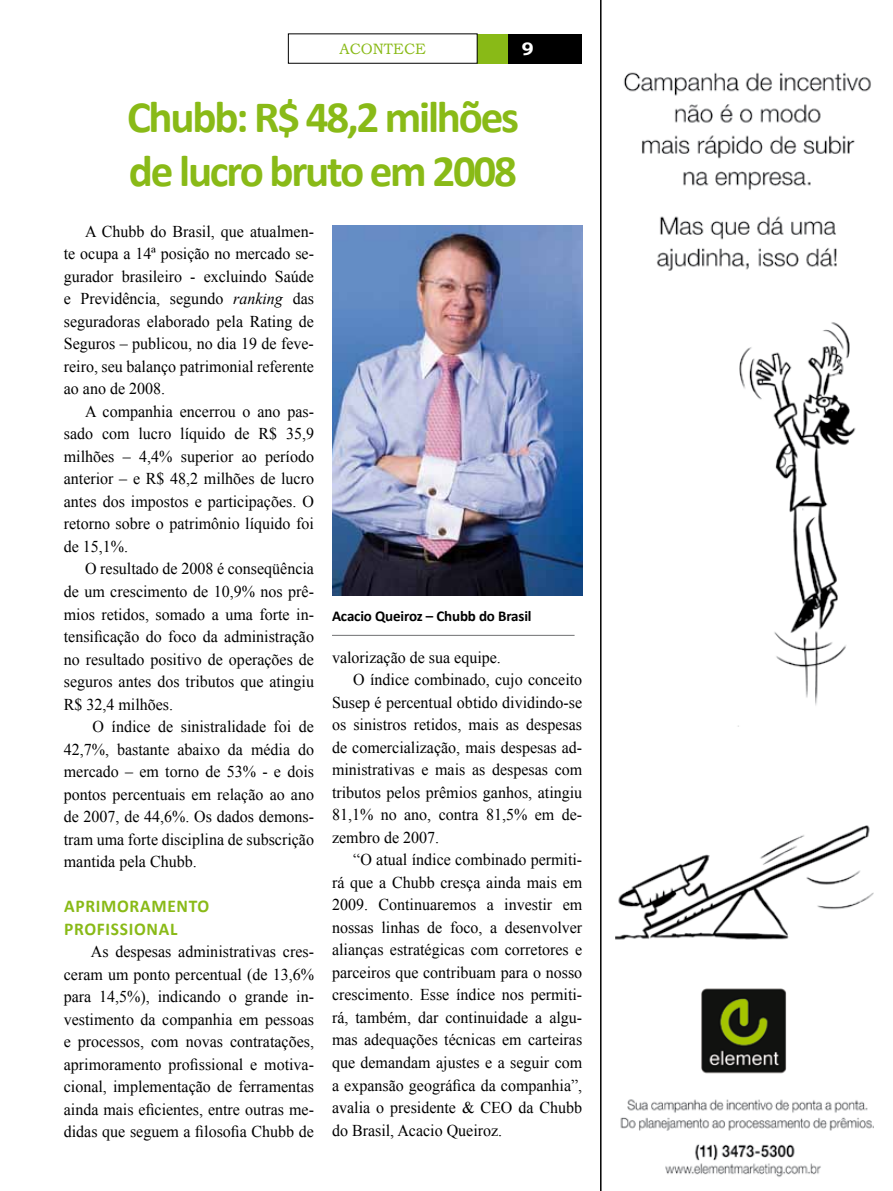
<style>
.page{position:relative;width:893px;height:1191px;background:#fff}
.page>*{position:absolute;margin:0;border:0;box-sizing:border-box;transform-origin:0 0}
.t1{font:700 45px/54px "Calibri";letter-spacing:-.05em;color:#89ba17}
.t2{font:700 18px/22.5px "Calibri";letter-spacing:.04em;color:#89ba17}
.t3{font:700 18px "Bookman Old Style";color:#fff}
.t4{font:16.5px/22.5px "Times New Roman";color:#000;text-align:justify}
.t5{font:700 15px "Calibri";letter-spacing:-.01em;color:#000}
.t6{font:15px "Bookman Old Style";color:#89ba17}
.s1{font-style:italic}
</style>
<div class="page">
<div style="left:477px;top:34px;width:95px;height:29px;background:#89ba17"></div>
<div style="left:509px;top:34px;width:73px;height:29px;background:#000"></div>
<img style="left:332px;top:225px;width:250px;height:370px">
<hr style="left:332px;top:635px;width:243px;height:1px;background:#707172">
<img style="left:615px;top:72px;width:259px;height:1105px">
<hr style="left:600px;top:0;width:1px;height:1191px;background:#000">
<p class="t6" style="left:340px;top:39px;width:88px">ACONTECE</p>
<p class="t3" style="left:522px;top:36px;width:13px">9</p>
<h1 class="t1" style="left:127px;top:87px;width:393px">Chubb: R$ 48,2 milhões de lucro bruto em 2008</h1>
<p class="t4" style="left:64px;top:220px;width:252px;text-indent:21px">A Chubb do Brasil, que atualmen&shy;te ocupa a 14ª posição no mercado se&shy;gurador brasileiro - excluindo Saúde e Previdência, segundo <span class="s1">ranking</span> das seguradoras elaborado pela Rating de Seguros – publicou, no dia 19 de feve&shy;reiro, seu balanço patrimonial referente ao ano de 2008.</p>
<p class="t4" style="left:64px;top:400px;width:252px;text-indent:21px">A companhia encerrou o ano pas&shy;sado com lucro líquido de R$ 35,9 milhões – 4,4% superior ao período anterior – e R$ 48,2 milhões de lucro antes dos impostos e participações. O retorno sobre o patrimônio líquido foi de 15,1%.</p>
<p class="t4" style="left:64px;top:557px;width:252px;text-indent:21px">O resultado de 2008 é conseqüência de um crescimento de 10,9% nos prê&shy;mios retidos, somado a uma forte in&shy;tensificação do foco da administração no resultado positivo de operações de seguros antes dos tributos que atingiu R$ 32,4 milhões.</p>
<p class="t4" style="left:64px;top:715px;width:252px;text-indent:29px">O índice de sinistralidade foi de 42,7%, bastante abaixo da média do mercado – em torno de 53% - e dois pontos percentuais em relação ao ano de 2007, de 44,6%. Os dados demons&shy;tram uma forte disciplina de subscrição mantida pela Chubb.</p>
<p class="t2" style="left:64px;top:894px;width:147px">Aprimoram ento profissi</p>
<p class="t2" style="left:134px;top:916px;width:35px">onal</p>
<p class="t4" style="left:64px;top:940px;width:252px;text-indent:27px">As despesas administrativas cres&shy;ceram um ponto percentual (de 13,6% para 14,5%), indicando o grande in&shy;vestimento da companhia em pessoas e processos, com novas contratações, aprimoramento profissional e motiva&shy;cional, implementação de ferramentas ainda mais eficientes, entre outras me&shy;didas que seguem a filosofia Chubb de</p>
<p class="t5" style="left:332px;top:606px;width:201px">Acacio Queiroz – Chubb do Brasil</p>
<p class="t4" style="left:332px;top:645px;width:170px">valorização de sua equipe.</p>
<p class="t4" style="left:353px;top:668px;width:230px">O índice combinado, cujo conceito</p>
<p class="t4" style="left:332px;top:690px;width:252px">Susep é percentual obtido dividindo-se</p>
<p class="t4" style="left:332px;top:713px;width:252px">os sinistros retidos, mais as despesas</p>
<p class="t4" style="left:332px;top:735px;width:252px">de comercialização, mais despesas ad-</p>
<p class="t4" style="left:332px;top:758px;width:252px">ministrativas e mais as despesas com</p>
<p class="t4" style="left:332px;top:780px;width:252px">tributos pelos prêmios ganhos, atingiu</p>
<p class="t4" style="left:332px;top:803px;width:252px">81,1% no ano, contra 81,5% em de-</p>
<p class="t4" style="left:332px;top:826px;width:109px">zembro de 2007.</p>
<p class="t4" style="left:353px;top:848px;width:230px">“O atual índice combinado permiti-</p>
<p class="t4" style="left:332px;top:871px;width:252px">rá que a Chubb cresça ainda mais em</p>
<p class="t4" style="left:332px;top:893px;width:252px">2009. Continuaremos a investir em</p>
<p class="t4" style="left:332px;top:916px;width:252px">nossas linhas de foco, a desenvolver</p>
<p class="t4" style="left:332px;top:938px;width:252px">alianças estratégicas com corretores e</p>
<p class="t4" style="left:332px;top:961px;width:252px">parceiros que contribuam para o nosso</p>
<p class="t4" style="left:332px;top:983px;width:252px">crescimento. Esse índice nos permiti-</p>
<p class="t4" style="left:332px;top:1006px;width:252px">rá, também, dar continuidade a algu-</p>
<p class="t4" style="left:332px;top:1028px;width:252px">mas adequações técnicas em carteiras</p>
<p class="t4" style="left:332px;top:1051px;width:252px">que demandam ajustes e a seguir com</p>
<p class="t4" style="left:332px;top:1073px;width:252px">a expansão geográfica da companhia”,</p>
<p class="t4" style="left:332px;top:1096px;width:252px">avalia o presidente &amp; CEO da Chubb</p>
<p class="t4" style="left:332px;top:1118px;width:172px">do Brasil, Acacio Queiroz.</p>
</div>
